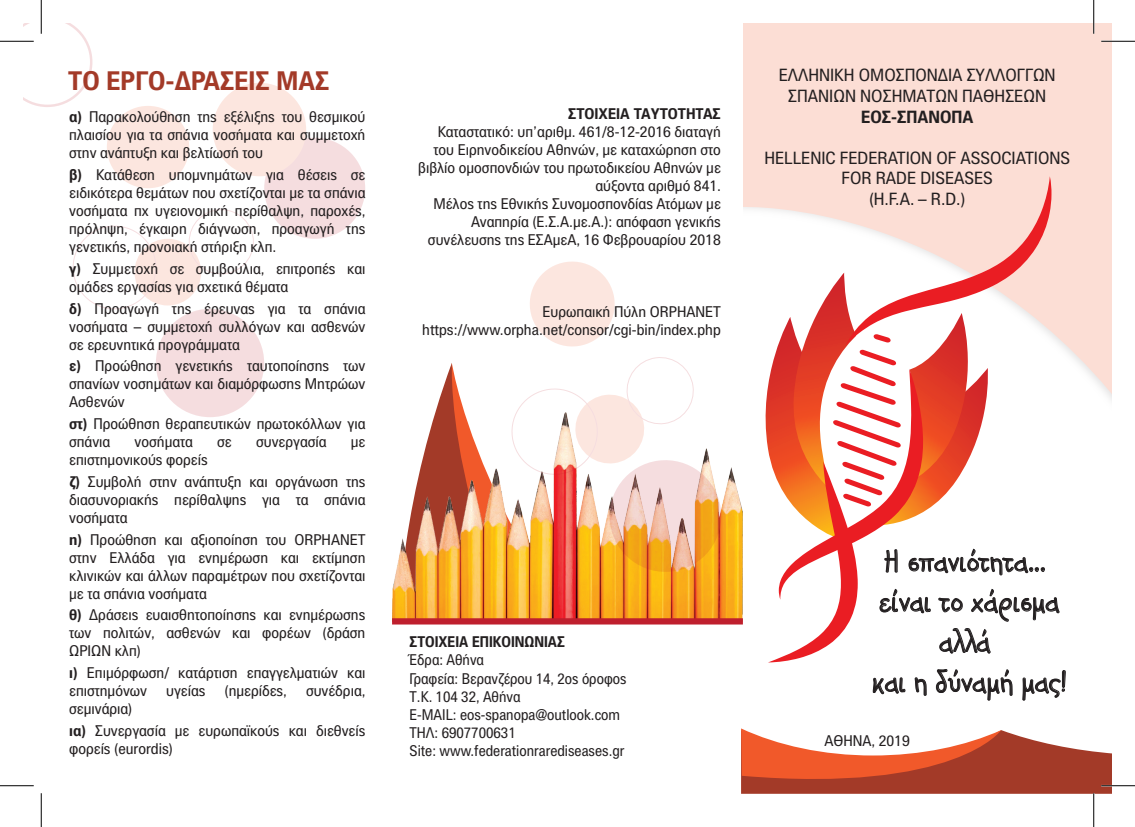
<style>
.page{position:relative;width:1135px;height:827px;background:#fff}
.page>*{position:absolute;margin:0;border:0;box-sizing:border-box;transform-origin:0 0}
.t1{font:33.38px/40.1px "PF Kids Age Ten";color:#231f20;text-align:center}
.t2{font:700 26px "PF Paperback";color:#a33a28}
.t3{font:17.12px/20.5px "PF Paperback";color:#231f20;text-align:center}
.t4{font:700 17.12px "PF Paperback";color:#231f20}
.t5{font:15px/18px "PF Paperback";color:#231f20;text-align:justify}
.t6{font:15px/18px "PF Paperback";color:#231f20;scale:.95 1}
.t7{font:700 15px "PF Paperback";color:#231f20;scale:.95 1}
.t8{font:700 15px "PF Paperback";color:#231f20}
.s1{font-weight:700}
</style>
<div class="page">
<div style="left:743px;top:24px;width:368px;height:375px;background:#fcded5"></div>
<svg style="left:435px;top:363px;width:30px;height:49px"></svg>
<div style="left:264px;top:138px;width:101px;height:101px;background:#f5dddf;border-radius:50%"></div>
<div style="left:107px;top:106px;width:82px;height:82px;background:#fce6df;border-radius:50%"></div>
<div style="left:134px;top:239px;width:67px;height:66px;background:#fce6df;border-radius:50%"></div>
<div style="left:73px;top:226px;width:83px;height:83px;border:1px solid #bf1f2d;border-radius:50%"></div>
<div style="left:213px;top:83px;width:93px;height:93px;background:#fce6df;border-radius:50%"></div>
<div style="left:156px;top:309px;width:108px;height:108px;background:#f5dddf;border-radius:50%"></div>
<svg style="left:24px;top:24px;width:68px;height:83px"></svg>
<div style="left:189px;top:209px;width:65px;height:65px;border:1px solid #bf1f2d;border-radius:50%"></div>
<svg style="left:741px;top:728px;width:370px;height:75px"></svg>
<img style="left:392px;top:412px;width:351px;height:206px">
<svg style="left:530px;top:261px;width:85px;height:86px"></svg>
<svg style="left:512px;top:357px;width:209px;height:215px"></svg>
<div style="left:392px;top:618px;width:351px;height:6px;background:#bf1f2d"></div>
<svg style="left:757px;top:176px;width:309px;height:525px"></svg>
<hr style="left:0;top:40px;width:34px;height:2px;background:#fff">
<hr style="left:1101px;top:40px;width:34px;height:2px;background:#fff">
<hr style="left:40px;top:0;width:2px;height:34px;background:#fff">
<hr style="left:0;top:41px;width:34px;height:1px;background:#000">
<hr style="left:1101px;top:41px;width:34px;height:1px;background:#000">
<hr style="left:0;top:785px;width:34px;height:1px;background:#000">
<hr style="left:1101px;top:785px;width:34px;height:1px;background:#000">
<hr style="left:41px;top:0;width:1px;height:34px;background:#000">
<hr style="left:41px;top:793px;width:1px;height:34px;background:#000">
<hr style="left:1093px;top:0;width:1px;height:34px;background:#000">
<hr style="left:1093px;top:793px;width:1px;height:34px;background:#000">
<h2 class="t2" style="left:68px;top:65px;width:263px">ΤΟ ΕΡΓΟ-∆ΡΑΣΕΙΣ ΜΑΣ</h2>
<p class="t5" style="left:69px;top:107px;width:298px"><span class="s1">α)</span> Παρακολούθηση της εξέλιξης του θεσµικού πλαισίου για τα σπάνια νοσήµατα και συµµετοχή στην ανάπτυξη και βελτίωσή του</p>
<p class="t5" style="left:69px;top:165px;width:298px"><span class="s1">β)</span> Κατάθεση υποµνηµάτων για θέσεις σε ειδικότερα θεµάτων που σχετίζονται µε τα σπάνια νοσήµατα πχ υγειονοµική περίθαλψη, παροχές, πρόληψη, έγκαιρη διάγνωση, προαγωγή της γενετικής, προνοιακή στήριξη κλπ.</p>
<p class="t5" style="left:69px;top:259px;width:298px"><span class="s1">γ)</span> Συµµετοχή σε συµβούλια, επιτροπές και οµάδες εργασίας για σχετικά θέµατα</p>
<p class="t5" style="left:69px;top:299px;width:298px"><span class="s1">δ)</span> Προαγωγή της έρευνας για τα σπάνια νοσήµατα – συµµετοχή συλλόγων και ασθενών σε ερευνητικά προγράµµατα</p>
<p class="t5" style="left:69px;top:356px;width:298px"><span class="s1">ε)</span> Προώθηση γενετικής ταυτοποίησης των σπανίων νοσηµάτων και διαµόρφωσης Μητρώων Ασθενών</p>
<p class="t5" style="left:69px;top:414px;width:298px"><span class="s1">στ)</span> Προώθηση θεραπευτικών πρωτοκόλλων για σπάνια</p>
<p class="t5" style="left:135px;top:432px;width:60px">νοσήµατα</p>
<p class="t5" style="left:217px;top:432px;width:16px">σε</p>
<p class="t5" style="left:256px;top:432px;width:72px">συνεργασία</p>
<p class="t5" style="left:351px;top:432px;width:16px">µε</p>
<p class="t5" style="left:69px;top:448px;width:298px;line-height:21.8px">επιστηµονικούς φορείς<br><span class="s1">ζ)</span> Συµβολή στην ανάπτυξη και οργάνωση της</p>
<p class="t5" style="left:69px;top:490px;width:298px">διασυνοριακής περίθαλψης για τα σπάνια νοσήµατα</p>
<p class="t5" style="left:69px;top:530px;width:298px"><span class="s1">η)</span> Προώθηση και αξιοποίηση του ORPHANET στην Ελλάδα για ενηµέρωση και εκτίµηση κλινικών και άλλων παραµέτρων που σχετίζονται µε τα σπάνια νοσήµατα</p>
<p class="t5" style="left:69px;top:605px;width:298px"><span class="s1">θ)</span> ∆ράσεις ευαισθητοποίησης και ενηµέρωσης των πολιτών, ασθενών και φορέων (δράση ΩΡΙΩΝ κλπ)</p>
<p class="t5" style="left:69px;top:663px;width:298px"><span class="s1">ι)</span> Επιµόρφωση/ κατάρτιση επαγγελµατιών και επιστηµόνων</p>
<p class="t5" style="left:166px;top:681px;width:41px">υγείας</p>
<p class="t5" style="left:225px;top:681px;width:64px">(ηµερίδες,</p>
<p class="t5" style="left:306px;top:681px;width:61px">συνέδρια,</p>
<p class="t5" style="left:69px;top:697px;width:298px;line-height:21.8px">σεµινάρια)<br><span class="s1">ια)</span> Συνεργασία µε ευρωπαϊκούς και διεθνείς</p>
<p class="t5" style="left:69px;top:739px;width:105px">φορείς (eurordis)</p>
<p class="t8" style="left:568px;top:104px;width:154px">ΣΤΟΙΧΕΙΑ ΤΑΥΤΟΤΗΤΑΣ</p>
<p class="t5" style="left:418px;top:122px;width:304px;text-align:right">Καταστατικό: υπ’αριθµ. 461/8-12-2016 διαταγή του Ειρηνοδικείου Αθηνών, µε καταχώρηση στο βιβλίο οµοσπονδιών του πρωτοδικείου Αθηνών µε αύξοντα αριθµό 841.<br>Μέλος της Εθνικής Συνοµοσπονδίας Ατόµων µε Αναπηρία (Ε.Σ.Α.µε.Α.): απόφαση γενικής συνέλευσης της ΕΣΑµεΑ, 16 Φεβρουαρίου 2018</p>
<p class="t5" style="left:422px;top:302px;width:300px;text-align:right">Ευρωπαική Πύλη ORPHANET https://www.orpha.net/consor/cgi-bin/index.php</p>
<p class="t7" style="left:410px;top:632px;width:165px">ΣΤΟΙΧΕΙΑ ΕΠΙΚΟΙΝΩΝΙΑΣ</p>
<p class="t6" style="left:410px;top:650px;width:230px">Έδρα: Αθήνα<br>Γραφεία: Βερανζέρου 14, 2ος όροφος<br>Τ.Κ. 104 32, Αθήνα<br>E-MAIL: eos-spanopa@outlook.com<br>ΤΗΛ: 6907700631<br>Site: www.federationrarediseases.gr</p>
<p class="t3" style="left:779px;top:65px;width:278px">ΕΛΛΗΝΙΚΗ ΟΜΟΣΠΟΝ∆ΙΑ ΣΥΛΛΟΓΓΩΝ<br>ΣΠΑΝΙΩΝ ΝΟΣΗΜΑΤΩΝ ΠΑΘΗΣΕΩΝ</p>
<p class="t4" style="left:861px;top:106px;width:114px">ΕΟΣ-ΣΠΑΝΟΠΑ</p>
<p class="t3" style="left:764px;top:147px;width:307px">HELLENIC FEDERATION OF ASSOCIATIONS<br>FOR RADE DISEASES<br>(H.F.A. – R.D.)</p>
<h1 class="t1" style="left:872px;top:546px;width:197px">Η σπανιότητα… είναι το χάρισµα αλλά<br>και η δύναµή µας!</h1>
<p class="t5" style="left:824px;top:731px;width:87px">ΑΘΗΝΑ, 2019</p>
</div>
